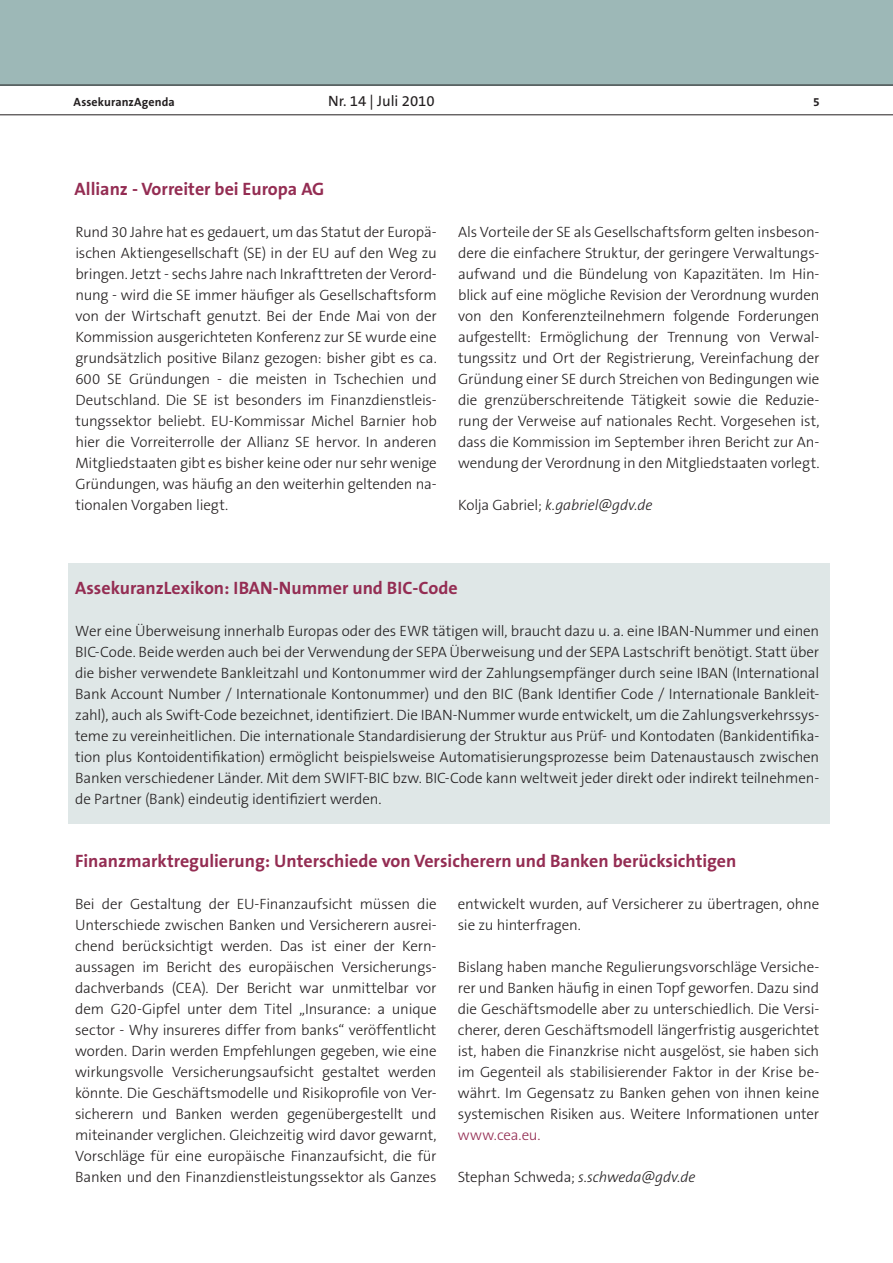
<style>
.page{position:relative;width:893px;height:1263px;background:#fff}
.page>*{position:absolute;margin:0;border:0;box-sizing:border-box;transform-origin:0 0}
.t1{font:700 18px "The Sans B7";color:#942d53}
.t2{font:300 15px/21px "The Sans B3";letter-spacing:-.015em;color:#231f20;text-align:justify}
.t3{font:italic 300 15px "The Sans B3";letter-spacing:-.005em;color:#231f20}
.t4{font:15px "The Sans B5 Plain";color:#231f20}
.t5{font:300 15px "The Sans B3";letter-spacing:-.005em;color:#942d53}
.t6{font:700 12px "The Sans B7";letter-spacing:.01em;color:#231f20}
.s1{font-style:normal}
</style>
<div class="page">
<div style="left:0;top:0;width:893px;height:85px;background:#9db8b7"></div>
<hr style="left:0;top:85px;width:893px;height:1px;background:#231f20">
<hr style="left:0;top:114px;width:893px;height:1px;background:#231f20">
<div style="left:69px;top:563px;width:761px;height:261px;background:#dfe7e7"></div>
<p class="t6" style="left:74px;top:95px;width:103px">AssekuranzAgenda</p>
<p class="t4" style="left:328px;top:93px;width:108px">Nr. 14 | Juli 2010</p>
<p class="t6" style="left:813px;top:95px;width:8px">5</p>
<p class="t1" style="left:75px;top:179px;width:251px">Allianz - Vorreiter bei Europa AG</p>
<p class="t2" style="left:75px;top:222px;width:363px">Rund 30 Jahre hat es gedauert, um das Statut der Europä&shy;ischen Aktiengesellschaft (SE) in der EU auf den Weg zu bringen. Jetzt - sechs Jahre nach Inkrafttreten der Verord&shy;nung - wird die SE immer häufiger als Gesellschaftsform von der Wirtschaft genutzt. Bei der Ende Mai von der Kommission ausgerichteten Konferenz zur SE wurde eine grundsätzlich positive Bilanz gezogen: bisher gibt es ca.<br>600 SE Gründungen - die meisten in Tschechien und Deutschland. Die SE ist besonders im Finanzdienstleis&shy;tungssektor beliebt. EU-Kommissar Michel Barnier hob hier die Vorreiterrolle der Allianz SE hervor. In anderen Mitgliedstaaten gibt es bisher keine oder nur sehr wenige Gründungen, was häufig an den weiterhin geltenden na&shy;tionalen Vorgaben liegt.</p>
<p class="t2" style="left:458px;top:222px;width:363px">Als Vorteile der SE als Gesellschaftsform gelten insbeson&shy;dere die einfachere Struktur, der geringere Verwaltungs&shy;aufwand und die Bündelung von Kapazitäten. Im Hin&shy;blick auf eine mögliche Revision der Verordnung wurden von den Konferenzteilnehmern folgende Forderungen aufgestellt: Ermöglichung der Trennung von Verwal&shy;tungssitz und Ort der Registrierung, Vereinfachung der Gründung einer SE durch Streichen von Bedingungen wie die grenzüberschreitende Tätigkeit sowie die Reduzie&shy;rung der Verweise auf nationales Recht. Vorgesehen ist, dass die Kommission im September ihren Bericht zur An&shy;wendung der Verordnung in den Mitgliedstaaten vorlegt.</p>
<p class="t3" style="left:458px;top:497px;width:196px"><span class="s1">Kolja Gabriel;</span> k.gabriel@gdv.de</p>
<p class="t1" style="left:75px;top:579px;width:384px">AssekuranzLexikon: IBAN-Nummer und BIC-Code</p>
<p class="t2" style="left:75px;top:621px;width:746px">Wer eine Überweisung innerhalb Europas oder des EWR tätigen will, braucht dazu u. a. eine IBAN-Nummer und einen BIC-Code. Beide werden auch bei der Verwendung der SEPA Überweisung und der SEPA Lastschrift benötigt. Statt über die bisher verwendete Bankleitzahl und Kontonummer wird der Zahlungsempfänger durch seine IBAN (International Bank Account Number / Internationale Kontonummer) und den BIC (Bank Identifier Code / Internationale Bankleit&shy;zahl), auch als Swift-Code bezeichnet, identifiziert. Die IBAN-Nummer wurde entwickelt, um die Zahlungsverkehrssys&shy;teme zu vereinheitlichen. Die internationale Standardisierung der Struktur aus Prüf- und Kontodaten (Bankidentifika&shy;tion plus Kontoidentifikation) ermöglicht beispielsweise Automatisierungsprozesse beim Datenaustausch zwischen Banken verschiedener Länder. Mit dem SWIFT-BIC bzw. BIC-Code kann weltweit jeder direkt oder indirekt teilnehmen&shy;de Partner (Bank) eindeutig identifiziert werden.</p>
<p class="t1" style="left:75px;top:852px;width:663px">Finanzmarktregulierung: Unterschiede von Versicherern und Banken berücksichtigen</p>
<p class="t2" style="left:75px;top:894px;width:363px">Bei der Gestaltung der EU-Finanzaufsicht müssen die Unterschiede zwischen Banken und Versicherern ausrei&shy;chend berücksichtigt werden. Das ist einer der Kern&shy;aussagen im Bericht des europäischen Versicherungs&shy;dachverbands (CEA). Der Bericht war unmittelbar vor dem G20-Gipfel unter dem Titel „Insurance: a unique sector - Why insureres differ from banks“ veröffentlicht worden. Darin werden Empfehlungen gegeben, wie eine wirkungsvolle Versicherungsaufsicht gestaltet werden könnte. Die Geschäftsmodelle und Risikoprofile von Ver&shy;sicherern und Banken werden gegenübergestellt und miteinander verglichen. Gleichzeitig wird davor gewarnt, Vorschläge für eine europäische Finanzaufsicht, die für Banken und den Finanzdienstleistungssektor als Ganzes</p>
<p class="t2" style="left:458px;top:894px;width:363px">entwickelt wurden, auf Versicherer zu übertragen, ohne sie zu hinterfragen.</p>
<p class="t2" style="left:458px;top:957px;width:363px">Bislang haben manche Regulierungsvorschläge Versiche&shy;rer und Banken häufig in einen Topf geworfen. Dazu sind die Geschäftsmodelle aber zu unterschiedlich. Die Versi&shy;cherer, deren Geschäftsmodell längerfristig ausgerichtet ist, haben die Finanzkrise nicht ausgelöst, sie haben sich im Gegenteil als stabilisierender Faktor in der Krise be&shy;währt. Im Gegensatz zu Banken gehen von ihnen keine systemischen Risiken aus. Weitere Informationen unter</p>
<p class="t5" style="left:458px;top:1127px;width:84px">www.cea.eu.</p>
<p class="t3" style="left:458px;top:1169px;width:239px"><span class="s1">Stephan Schweda;</span> s.schweda@gdv.de</p>
</div>
